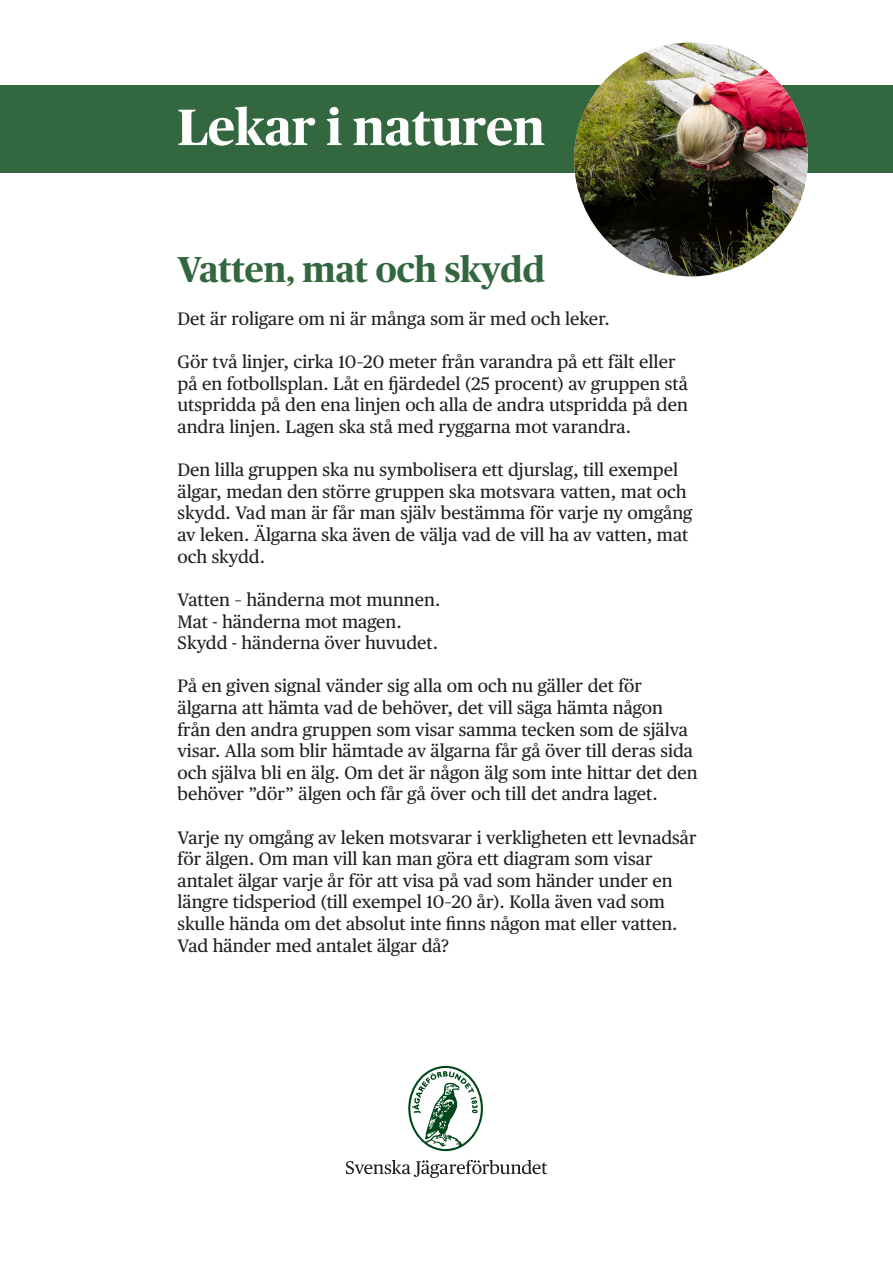
<style>
.page{position:relative;width:893px;height:1263px;background:#fff}
.page>*{position:absolute;margin:0;border:0;box-sizing:border-box;transform-origin:0 0}
.Stor_rubrik{font:700 51px "Publico Headline";color:#fff}
.Rubrik{font:700 36px "Publico Headline";color:#336740}
.Brödtext{font:18px/21.6px "Publico Text";color:#231f20}
</style>
<div class="page">
<div style="left:0;top:85px;width:893px;height:87px;background:#336740"></div>
<img style="left:574px;top:43px;width:234px;height:233px;border-radius:117px">
<svg style="left:408px;top:1066px;width:75px;height:85px"></svg>
<svg style="left:346px;top:1160px;width:201px;height:18px"></svg>
<p class="Stor_rubrik" style="left:178px;top:91px;width:369px">Lekar i naturen</p>
<p class="Rubrik" style="left:178px;top:243px;width:369px">Vatten, mat och skydd</p>
<p class="Brödtext" style="left:178px;top:308px;width:434px">Det är roligare om ni är många som är med och leker.</p>
<p class="Brödtext" style="left:178px;top:351px;width:512px">Gör två linjer, cirka 10–20 meter från varandra på ett fält eller på en fotbollsplan. Låt en fjärdedel (25 procent) av gruppen stå utspridda på den ena linjen och alla de andra utspridda på den andra linjen. Lagen ska stå med ryggarna mot varandra.</p>
<p class="Brödtext" style="left:178px;top:459px;width:516px">Den lilla gruppen ska nu symbolisera ett djurslag, till exempel älgar, medan den större gruppen ska motsvara vatten, mat och skydd. Vad man är får man själv bestämma för varje ny omgång av leken. Älgarna ska även de välja vad de vill ha av vatten, mat och skydd.</p>
<p class="Brödtext" style="left:178px;top:589px;width:264px">Vatten – händerna mot munnen.</p>
<p class="Brödtext" style="left:178px;top:610px;width:226px">Mat - händerna mot magen.</p>
<p class="Brödtext" style="left:178px;top:632px;width:262px">Skydd - händerna över huvudet.</p>
<p class="Brödtext" style="left:178px;top:675px;width:522px">På en given signal vänder sig alla om och nu gäller det för älgarna att hämta vad de behöver, det vill säga hämta någon från den andra gruppen som visar samma tecken som de själva visar. Alla som blir hämtade av älgarna får gå över till deras sida och själva bli en älg. Om det är någon älg som inte hittar det den behöver ”dör” älgen och får gå över och till det andra laget.</p>
<p class="Brödtext" style="left:178px;top:826px;width:521px">Varje ny omgång av leken motsvarar i verkligheten ett levnadsår för älgen. Om man vill kan man göra ett diagram som visar antalet älgar varje år för att visa på vad som händer under en längre tidsperiod (till exempel 10–20 år). Kolla även vad som skulle hända om det absolut inte finns någon mat eller vatten.<br>Vad händer med antalet älgar då?</p>
</div>
